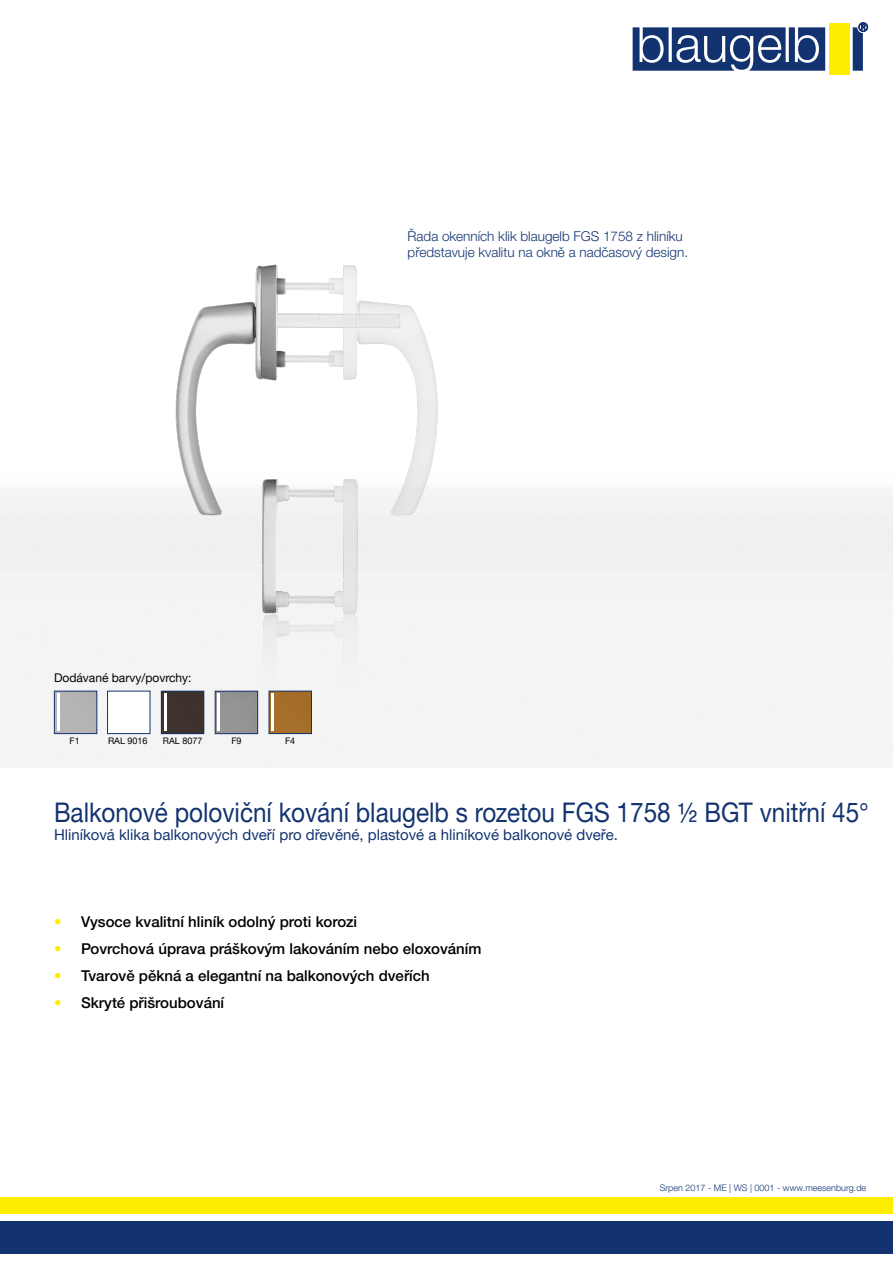
<style>
.page{position:relative;width:893px;height:1263px;background:#fff}
.page>*{position:absolute;margin:0;border:0;box-sizing:border-box;transform-origin:0 0}
.t1{font:27px "Helvetica Neue LTW1 G";color:#133370;scale:.9 1}
.t2{font:500 15px "Helvetica Neue LTW1 G";color:#000}
.t3{font:15px "Helvetica Neue LTW1 G";color:#133370}
.t4{font:300 13.5px/16.2px "Helvetica Neue LTW1 G";color:#133370}
.t5{font:12px "Helvetica Neue LTW1 G";color:#000}
.t6{font:300 9px "Helvetica Neue LTW1 G";color:#133370}
.t7{font:9px "Helvetica Neue LTW1 G";color:#000}
.s1{color:#ffed00}
</style>
<div class="page">
<div style="left:0;top:1222px;width:893px;height:32px;background:#133370"></div>
<div style="left:0;top:1197px;width:893px;height:17px;background:#ffed00"></div>
<svg style="left:633px;top:22px;width:235px;height:49px"></svg>
<div style="left:829px;top:23px;width:20px;height:51px;background:#ffed00"></div>
<img style="left:3px;top:264px;width:609px;height:485px">
<div style="left:107px;top:691px;width:43px;height:43px;background:#fff;border:1px solid #133370"></div>
<img style="left:217px;top:693px;width:39px;height:39px">
<div style="left:215px;top:691px;width:43px;height:43px;border:1px solid #133370"></div>
<img style="left:163px;top:693px;width:39px;height:39px">
<div style="left:161px;top:691px;width:43px;height:43px;border:1px solid #133370"></div>
<img style="left:271px;top:693px;width:39px;height:39px">
<div style="left:269px;top:691px;width:43px;height:43px;border:1px solid #133370"></div>
<hr style="left:164px;top:693px;width:2px;height:38px;background:#fff">
<hr style="left:218px;top:693px;width:2px;height:38px;background:#fff">
<hr style="left:271px;top:693px;width:3px;height:38px;background:#fff">
<img style="left:56px;top:693px;width:39px;height:39px">
<div style="left:54px;top:691px;width:43px;height:43px;border:1px solid #133370"></div>
<hr style="left:57px;top:693px;width:2px;height:38px;background:#fff">
<p class="t4" style="left:408px;top:228px;width:282px">Řada okenních klik blaugelb FGS 1758 z hliníku představuje kvalitu na okně a nadčasový design.</p>
<p class="t5" style="left:54px;top:670px;width:139px">Dodávané barvy/povrchy:</p>
<p class="t7" style="left:70px;top:735px;width:12px">F1</p>
<p class="t7" style="left:108px;top:735px;width:41px">RAL 9016</p>
<p class="t7" style="left:163px;top:735px;width:41px">RAL 8077</p>
<p class="t7" style="left:231px;top:735px;width:12px">F9</p>
<p class="t7" style="left:285px;top:735px;width:12px">F4</p>
<h1 class="t1" style="left:54px;top:796px;width:907px">Balkonové poloviční kování blaugelb s rozetou FGS 1758 ½ BGT vnitřní 45°</h1>
<p class="t3" style="left:54px;top:826px;width:565px">Hliníková klika balkonových dveří pro dřevěné, plastové a hliníkové balkonové dveře.</p>
<p class="t2" style="left:54px;top:913px;width:305px"><span class="s1">•</span> Vysoce kvalitní hliník odolný proti korozi</p>
<p class="t2" style="left:54px;top:940px;width:429px"><span class="s1">•</span> Povrchová úprava práškovým lakováním nebo eloxováním</p>
<p class="t2" style="left:54px;top:967px;width:377px"><span class="s1">•</span> Tvarově pěkná a elegantní na balkonových dveřích</p>
<p class="t2" style="left:54px;top:994px;width:172px"><span class="s1">•</span> Skryté přišroubování</p>
<p class="t6" style="left:660px;top:1183px;width:208px">Srpen 2017 - ME | WS | 0001 - www.meesenburg.de</p>
</div>
